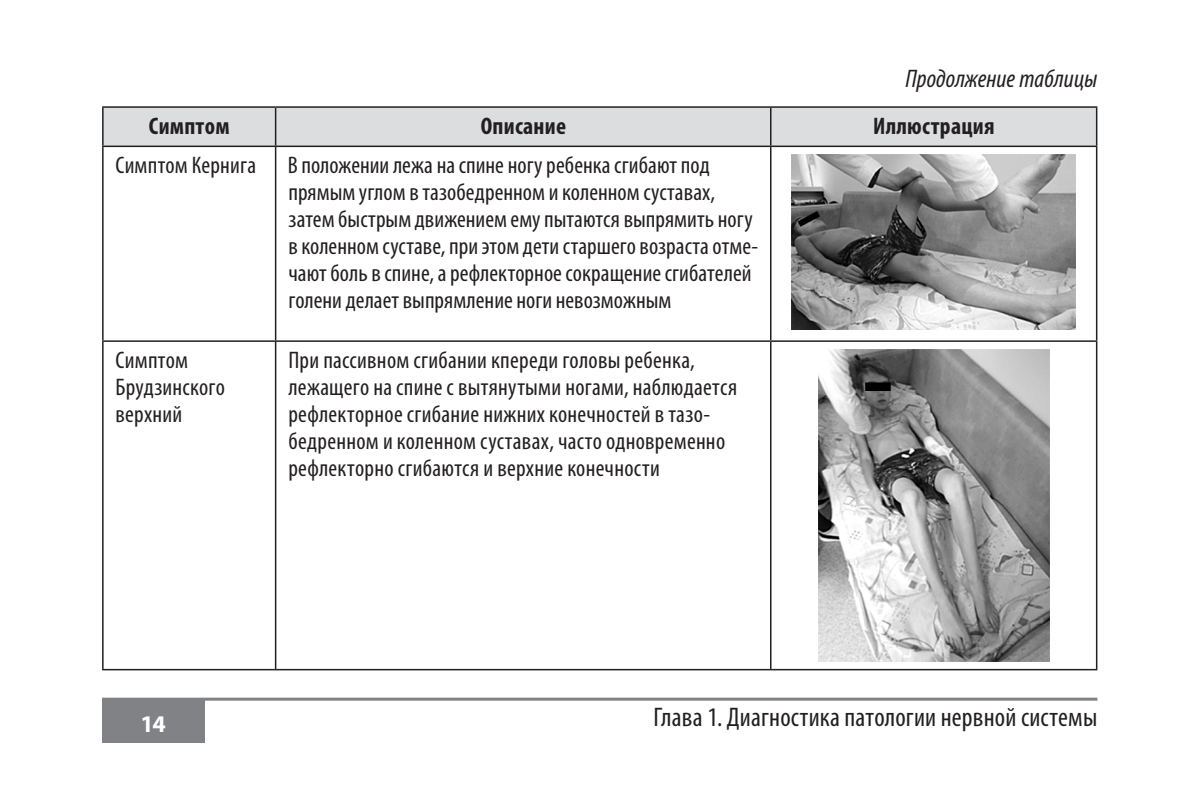
<style>
.page{position:relative;width:1191px;height:808px;background:#fff}
.page>*{position:absolute;margin:0;border:0;box-sizing:border-box;transform-origin:0 0}
.t1{font:condensed 27px "Myriad Pro";letter-spacing:.005em;color:#231f20}
.t2{font:italic condensed 25.5px "Myriad Pro";color:#231f20}
.t3{font:condensed 24px/27px "Myriad Pro";letter-spacing:.005em;color:#231f20}
.t4{font:700 condensed 24px "Myriad Pro";letter-spacing:.01em;color:#231f20}
.t5{font:700 24px "Myriad Pro";color:#fff}
</style>
<div class="page">
<hr style="left:102px;top:698px;width:995px;height:3px;background:#808285">
<div style="left:102px;top:698px;width:102px;height:44px;background:#808285"></div>
<div style="left:104px;top:108px;width:992px;height:38px;background:#dcdddf"></div>
<hr style="left:275px;top:108px;width:1px;height:38px;background:#231f20">
<hr style="left:770px;top:108px;width:1px;height:38px;background:#231f20">
<hr style="left:275px;top:147px;width:1px;height:193px;background:#231f20">
<hr style="left:770px;top:147px;width:1px;height:193px;background:#231f20">
<hr style="left:102px;top:340px;width:668px;height:2px;background:#231f20">
<hr style="left:275px;top:342px;width:1px;height:327px;background:#231f20">
<hr style="left:770px;top:340px;width:327px;height:2px;background:#231f20">
<hr style="left:770px;top:342px;width:1px;height:327px;background:#231f20">
<hr style="left:102px;top:669px;width:995px;height:1px;background:#231f20">
<hr style="left:102px;top:106px;width:174px;height:2px;background:#231f20">
<hr style="left:102px;top:108px;width:2px;height:38px;background:#231f20">
<hr style="left:276px;top:106px;width:821px;height:2px;background:#231f20">
<hr style="left:1096px;top:108px;width:1px;height:38px;background:#231f20">
<hr style="left:102px;top:146px;width:995px;height:1px;background:#231f20">
<hr style="left:102px;top:147px;width:2px;height:193px;background:#231f20">
<hr style="left:1096px;top:147px;width:1px;height:193px;background:#231f20">
<hr style="left:102px;top:342px;width:2px;height:327px;background:#231f20">
<hr style="left:1096px;top:342px;width:1px;height:327px;background:#231f20">
<img style="left:792px;top:155px;width:283px;height:174px">
<img style="left:818px;top:350px;width:231px;height:311px">
<p class="t2" style="left:905px;top:70px;width:193px">Продолжение таблицы</p>
<p class="t4" style="left:149px;top:117px;width:82px">Симптом</p>
<p class="t4" style="left:481px;top:117px;width:87px">Описание</p>
<p class="t4" style="left:873px;top:117px;width:123px">Иллюстрация</p>
<p class="t3" style="left:116px;top:154px;width:142px">Симптом Кернига</p>
<p class="t3" style="left:288px;top:154px;width:472px">В положении лежа на спине ногу ребенка сгибают под прямым углом в тазобедренном и коленном суставах, затем быстрым движением ему пытаются выпрямить ногу в коленном суставе, при этом дети старшего возраста отме&shy;чают боль в спине, а рефлекторное сокращение сгибателей голени делает выпрямление ноги невозможным</p>
<p class="t3" style="left:116px;top:348px;width:111px">Симптом<br>Брудзинского верхний</p>
<p class="t3" style="left:288px;top:348px;width:450px">При пассивном сгибании кпереди головы ребенка, лежащего на спине с вытянутыми ногами, наблюдается рефлекторное сгибание нижних конечностей в тазо&shy;бедренном и коленном суставах, часто одновременно рефлекторно сгибаются и верхние конечности</p>
<p class="t5" style="left:140px;top:715px;width:27px">14</p>
<p class="t1" style="left:653px;top:708px;width:445px">Глава 1. Диагностика патологии нервной системы</p>
</div>
